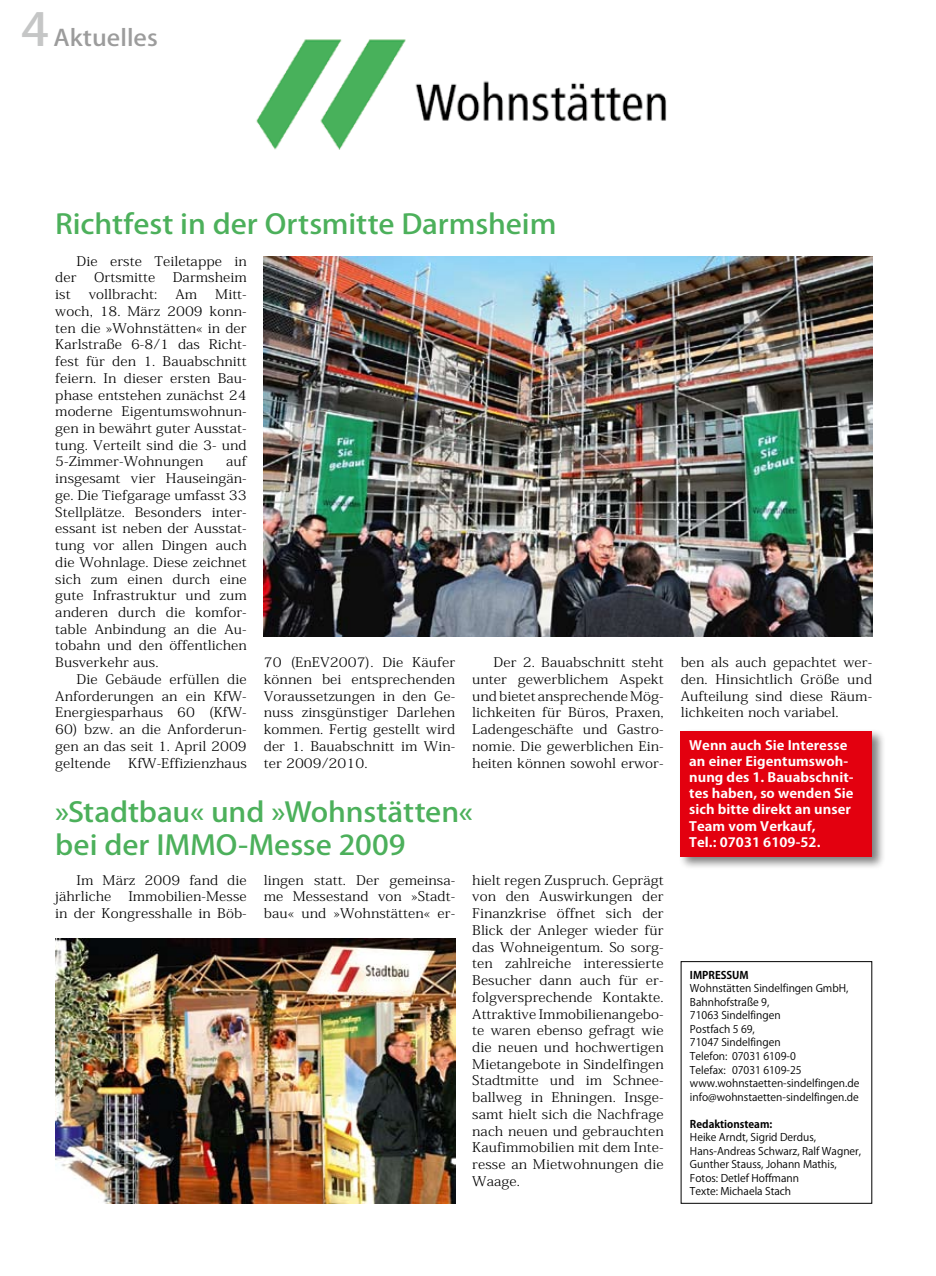
<style>
.page{position:relative;width:936px;height:1276px;background:#fff}
.page>*{position:absolute;margin:0;border:0;box-sizing:border-box;transform-origin:0 0}
.t1{font:500 27px/33px "Koz Go Std";letter-spacing:-.005em;color:#4cb05b;scale:1.1 1}
.t2{font:500 22.5px "Koz Go Std";color:#9c9c9c;scale:1.1 1}
.t3{font:300 13.2px/16.6px "Koz Min Std";letter-spacing:.005em;color:#000;text-align:justify;scale:1.1 1}
.t4{font:700 12.75px/16.2px "Koz Go Std";letter-spacing:.005em;color:#fff;scale:1.1 1}
.t5{font:10.5px/13.5px "Koz Go Std";color:#000}
.t6{font:700 10.5px "Koz Go Std";color:#000}
.s1{font-size:45px;color:#c5c6c6}
</style>
<div class="page">
<div style="left:678px;top:728px;width:208px;height:142px;background:#000;opacity:.5"></div>
<div style="left:680px;top:731px;width:192px;height:125px;background:#e3000f"></div>
<img style="left:264px;top:257px;width:608px;height:379px">
<img style="left:55px;top:938px;width:400px;height:265px">
<img style="left:256px;top:39px;width:411px;height:111px">
<h2 class="t2" style="left:21px;top:23px;width:126px"><span class="s1">4</span> Aktuelles</h2>
<h1 class="t1" style="left:55px;top:209px;width:457px">Richtfest in der Ortsmitte Darmsheim</h1>
<p class="t3" style="left:55px;top:253px;width:175px;text-indent:21px">Die erste Teiletappe in der</p>
<p class="t3" style="left:94px;top:269px;width:57px">Ortsmitte</p>
<p class="t3" style="left:173px;top:269px;width:69px">Darmsheim</p>
<p class="t3" style="left:55px;top:286px;width:15px">ist</p>
<p class="t3" style="left:89px;top:286px;width:64px">vollbracht:</p>
<p class="t3" style="left:175px;top:286px;width:21px">Am</p>
<p class="t3" style="left:55px;top:286px;width:175px;text-indent:160px">Mitt&shy;woch, 18. März 2009 konn&shy;ten die »Wohnstätten« in der Karlstraße 6-8/1 das Richt&shy;fest für den 1. Bauabschnitt feiern. In dieser ersten Bau&shy;phase entstehen zunächst 24 moderne Eigentumswohnun&shy;gen in bewährt guter Ausstat&shy;tung. Verteilt sind die 3- und 5-Zimmer-Wohnungen</p>
<p class="t3" style="left:55px;top:453px;width:175px;text-indent:171px">auf insgesamt vier Hauseingän&shy;ge. Die Tiefgarage umfasst 33<br>Stellplätze. Besonders inter&shy;essant ist neben der Ausstat&shy;tung vor allen Dingen auch die Wohnlage. Diese zeichnet sich zum einen durch eine gute Infrastruktur und zum anderen durch die komfor&shy;table Anbindung an die Au&shy;tobahn und den öffentlichen Busverkehr aus.</p>
<p class="t3" style="left:55px;top:671px;width:175px;text-indent:21px">Die Gebäude erfüllen die Anforderungen an ein KfW-Energiesparhaus 60 (KfW-</p>
<p class="t3" style="left:55px;top:721px;width:175px">60) bzw. an die Anforderun&shy;gen an das seit 1. April 2009 geltende</p>
<p class="t3" style="left:128px;top:754px;width:109px">KfW-Effizienzhaus</p>
<p class="t3" style="left:264px;top:654px;width:175px">70 (EnEV2007). Die Käufer können bei entsprechenden Voraussetzungen in den Ge&shy;nuss zinsgünstiger Darlehen kommen. Fertig gestellt wird der 1. Bauabschnitt im Win&shy;ter 2009/2010.</p>
<p class="t3" style="left:472px;top:654px;width:175px;text-align:left;text-indent:21px">Der 2. Bauabschnitt steht unter gewerblichem Aspekt und bietet ansprechende Mög-- lichkeiten für Büros, Praxen,<br>Ladengeschäfte und Gastro&shy;nomie. Die gewerblichen Ein&shy;heiten können sowohl erwor-</p>
<h1 class="t1" style="left:55px;top:796px;width:381px">»Stadtbau« und »Wohnstätten« bei der IMMO-Messe 2009</h1>
<p class="t3" style="left:55px;top:871px;width:175px;text-indent:21px">Im März 2009 fand die jährliche</p>
<p class="t3" style="left:55px;top:888px;width:175px;text-align:right">Immobilien-Messe<br>in der Kongresshalle in Böb-</p>
<p class="t3" style="left:264px;top:871px;width:175px">lingen statt. Der gemeinsa&shy;me Messestand von »Stadt&shy;bau« und »Wohnstätten« er-</p>
<p class="t3" style="left:472px;top:871px;width:175px">hielt regen Zuspruch. Geprägt von den Auswirkungen der Finanzkrise öffnet sich der Blick der Anleger wieder für das Wohneigentum. So sorg&shy;ten zahlreiche interessierte Besucher dann auch für er&shy;folgversprechende Kontakte.<br>Attraktive Immobilienangebo&shy;te waren ebenso gefragt wie die neuen und hochwertigen Mietangebote in Sindelfingen Stadtmitte und im Schnee&shy;ballweg in Ehningen. Insge&shy;samt hielt sich die Nachfrage nach neuen und gebrauchten Kaufimmobilien mit dem Inte&shy;resse an Mietwohnungen die Waage.</p>
<p class="t3" style="left:680px;top:654px;width:175px">ben als auch gepachtet wer&shy;den. Hinsichtlich Größe und Aufteilung sind diese Räum&shy;lichkeiten noch variabel.</p>
<p class="t4" style="left:689px;top:737px;width:151px">Wenn auch Sie Interesse an einer Eigentumswoh&shy;nung des 1. Bauabschnit&shy;tes haben, so wenden Sie sich bitte direkt an unser<br>Team vom Verkauf,<br>Tel.: 07031 6109-52.</p>
<p class="t6" style="left:690px;top:968px;width:60px">IMPRESSUM</p>
<p class="t5" style="left:690px;top:982px;width:171px">Wohnstätten Sindelfingen GmbH,<br>Bahnhofstraße 9,<br>71063 Sindelfingen<br>Postfach 5 69,<br>71047 Sindelfingen<br>Telefon: 07031 6109-0<br>Telefax: 07031 6109-25 www.wohnstaetten-sindelfingen.de info@wohnstaetten-sindelfingen.de</p>
<p class="t6" style="left:690px;top:1117px;width:84px">Redaktionsteam:</p>
<p class="t5" style="left:690px;top:1130px;width:173px">Heike Arndt, Sigrid Derdus,<br>Hans-Andreas Schwarz, Ralf Wagner,<br>Gunther Stauss, Johann Mathis,<br>Fotos: Detlef Hoffmann<br>Texte: Michaela Stach</p>
</div>
